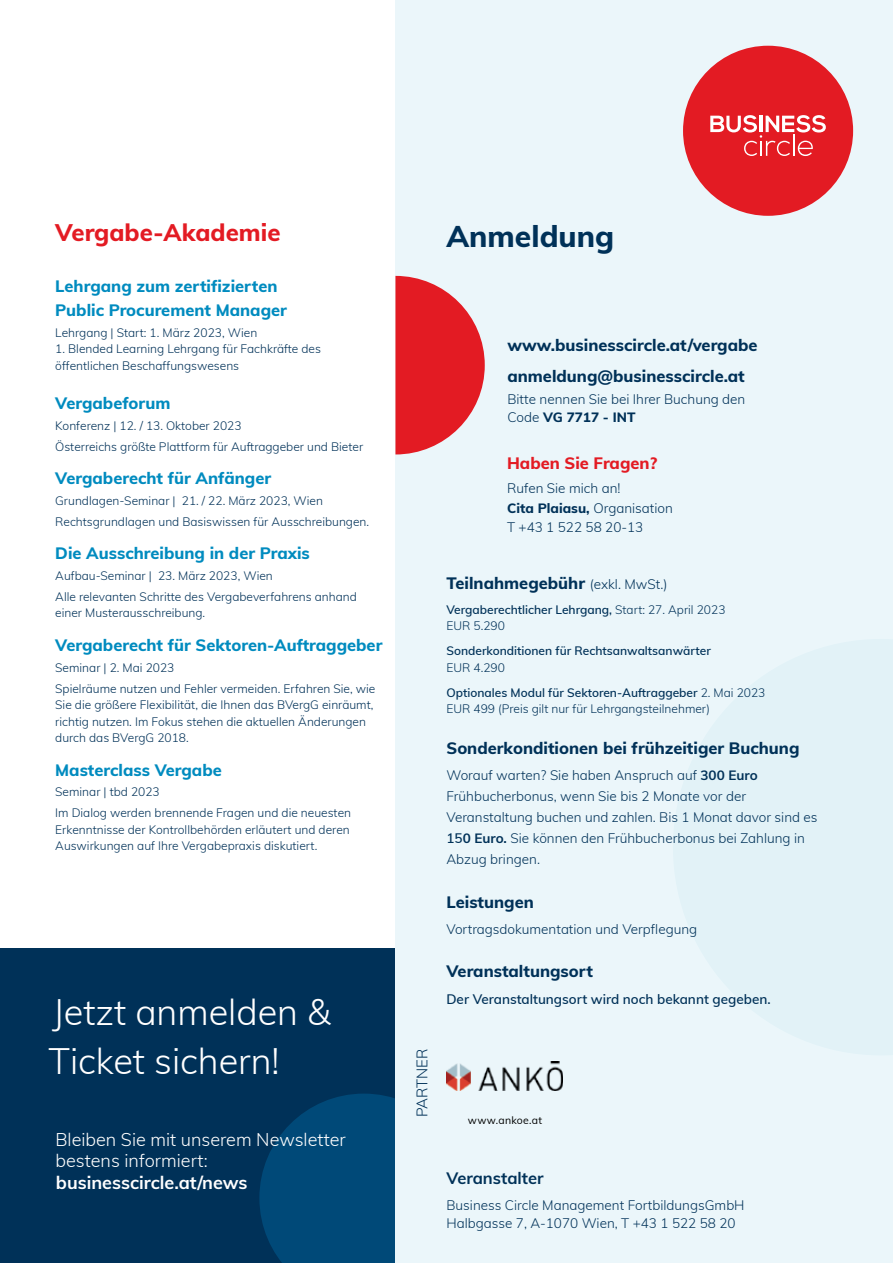
<style>
.page{position:relative;width:893px;height:1263px;background:#fff}
.page>*{position:absolute;margin:0;border:0;box-sizing:border-box;transform-origin:0 0}
.t1{font:300 36px/49.5px "Muli";color:#fff}
.t2{font:800 30px "Muli";color:#003158}
.t3{font:800 24px "Muli";color:#e31b23}
.t4{font:300 18px/21.6px "Muli";color:#fff}
.t5{font:700 18px "Muli";color:#fff}
.t6{font:800 16.5px/24px "Muli";color:#008bbf}
.t7{font:800 16.5px/30.5px "Muli";color:#003158}
.t8{font:800 16.5px "Muli";color:#e31b23}
.t9{font:700 16.5px "Muli";color:#003158}
.t10{font:300 15px "Muli";color:#003158}
.t11{font:300 13.5px/21px "Muli";color:#003158}
.t12{font:600 13.5px "Muli";color:#003158}
.t13{font:300 12px/20.7px "Muli";color:#003158}
.t14{font:600 12px/16.5px "Muli";color:#003158}
.t15{font:10.5px "Muli";letter-spacing:.025em;color:#000}
.s1{font-weight:800}
.s2{font-weight:300;font-size:13.5px}
.s3{font-weight:300}
.s4{font-weight:700}
.s5{font-weight:600}
</style>
<div class="page">
<div style="left:395px;top:0;width:498px;height:1263px;background:#ebf6fa"></div>
<svg style="left:395px;top:276px;width:90px;height:178px"></svg>
<div style="left:0;top:948px;width:394px;height:315px;background:#003158"></div>
<svg style="left:259px;top:1093px;width:135px;height:170px;background:#004573"></svg>
<div style="left:683px;top:46px;width:170px;height:170px;background:#e31b23;border-radius:50%"></div>
<svg style="left:710px;top:115px;width:116px;height:41px"></svg>
<img style="left:447px;top:1061px;width:116px;height:29px">
<h3 class="t3" style="left:55px;top:215px;width:227px">Vergabe-Akademie</h3>
<h3 class="t6" style="left:55px;top:273px;width:233px">Lehrgang zum zertifizierten<br>Public Procurement Manager</h3>
<p class="t13" style="left:55px;top:321px;width:203px">Lehrgang | Start: 1. März 2023, Wien</p>
<p class="t13" style="left:55px;top:340px;width:267px;line-height:16.5px">1. Blended Learning Lehrgang für Fachkräfte des öffentlichen Beschaffungswesens</p>
<h3 class="t6" style="left:55px;top:391px;width:117px">Vergabeforum</h3>
<p class="t13" style="left:55px;top:415px;width:309px">Konferenz | 12. / 13. Oktober 2023<br>Österreichs größte Plattform für Auftraggeber und Bieter</p>
<h3 class="t6" style="left:55px;top:466px;width:217px">Vergaberecht für Anfänger</h3>
<p class="t13" style="left:55px;top:490px;width:315px">Grundlagen-Seminar | 21. / 22. März 2023, Wien<br>Rechtsgrundlagen und Basiswissen für Ausschreibungen.</p>
<h3 class="t6" style="left:55px;top:541px;width:256px">Die Ausschreibung in der Praxis</h3>
<p class="t13" style="left:55px;top:565px;width:303px">Aufbau-Seminar | 23. März 2023, Wien<br>Alle relevanten Schritte des Vergabeverfahrens anhand</p>
<p class="t13" style="left:55px;top:602px;width:152px">einer Musterausschreibung.</p>
<h3 class="t6" style="left:55px;top:632px;width:329px">Vergaberecht für Sektoren-Auftraggeber</h3>
<p class="t13" style="left:55px;top:657px;width:322px">Seminar | 2. Mai 2023<br>Spielräume nutzen und Fehler vermeiden. Erfahren Sie, wie</p>
<p class="t13" style="left:55px;top:696px;width:320px;line-height:16.5px">Sie die größere Flexibilität, die I hnen das BVergG einräumt, richtig nutzen. I m Fokus stehen die aktuellen Änderungen durch das BVergG 2018.</p>
<h3 class="t6" style="left:55px;top:757px;width:168px">Masterclass Vergabe</h3>
<p class="t13" style="left:55px;top:781px;width:297px">Seminar | tbd 2023<br>I m Dialog werden brennende Fragen und die neuesten</p>
<p class="t13" style="left:55px;top:820px;width:296px;line-height:16.5px">Erkenntnisse der Kontrollbehörden erläutert und deren<br>Auswirkungen auf I hre Vergabepraxis diskutiert.</p>
<h1 class="t1" style="left:49px;top:985px;width:284px">Jetzt anmelden &amp;<br>Ticket sichern!</h1>
<h2 class="t2" style="left:446px;top:214px;width:169px">Anmeldung</h2>
<p class="t10" style="left:411px;top:1117px;width:69px;rotate:-90deg">Partner</p>
<h3 class="t7" style="left:507px;top:329px;width:252px">www.businesscircle.at/vergabe anmeldung@businesscircle.at</h3>
<p class="t11" style="left:507px;top:390px;width:239px;line-height:18px">Bitte nennen Sie bei I hrer Buchung den<br>Code <span class="s1">VG 7717 - INT</span></p>
<h3 class="t8" style="left:507px;top:451px;width:152px">Haben Sie Fragen?</h3>
<p class="t11" style="left:507px;top:478px;width:167px;line-height:19.5px">Rufen Sie mich an!<br><span class="s1">Cita Plaiasu,</span> Organisation<br>T +43 1 522 58 20-13</p>
<h3 class="t7" style="left:446px;top:567px;width:223px">Teilnahmegebühr <span class="s2">(exkl. MwSt.)</span></h3>
<p class="t14" style="left:446px;top:601px;width:281px">Vergaberechtlicher Lehrgang, <span class="s3">Start: 27. April 2023<br>EUR 5.290</span></p>
<p class="t14" style="left:446px;top:642px;width:266px">Sonderkonditionen für Rechtsanwaltsanwärter</p>
<p class="t14" style="left:446px;top:654px;width:320px;line-height:25px"><span class="s3">EUR 4.290<br></span>Optionales Modul für Sektoren-Auftraggeber <span class="s3">2. Mai 2023</span></p>
<p class="t13" style="left:446px;top:698px;width:265px">EUR 499 (Preis gilt nur für Lehrgangsteilnehmer)</p>
<h3 class="t7" style="left:446px;top:732px;width:355px">Sonderkonditionen bei frühzeitiger Buchung</h3>
<p class="t11" style="left:446px;top:764px;width:373px">Worauf warten? Sie haben Anspruch auf <span class="s4">300 Euro </span>Frühbucherbonus, wenn Sie bis 2 Monate vor der Veranstaltung buchen und zahlen. Bis 1 Monat davor sind es <span class="s5">15</span><span class="s4">0 Euro.</span> Sie können den Frühbucherbonus bei Zahlung in Abzug bringen.</p>
<h3 class="t7" style="left:446px;top:886px;width:89px">Leistungen</h3>
<p class="t11" style="left:446px;top:918px;width:252px">Vortragsdokumentation und Verpflegung</p>
<h3 class="t7" style="left:446px;top:955px;width:148px">Veranstaltungsort</h3>
<p class="t12" style="left:446px;top:989px;width:326px">Der Veranstaltungsort wird noch bekannt gegeben.</p>
<p class="t15" style="left:468px;top:1113px;width:76px">www.ankoe.at</p>
<h3 class="t4" style="left:55px;top:1127px;width:292px">Bleiben Sie mit unserem Newsletter bestens informiert:</h3>
<h3 class="t5" style="left:56px;top:1169px;width:193px">businesscircle.at/news</h3>
<h3 class="t9" style="left:446px;top:1166px;width:99px">Veranstalter</h3>
<p class="t11" style="left:446px;top:1196px;width:300px;line-height:18px">Business Circle Management FortbildungsGmbH<br>Halbgasse 7, A-1070 Wien, T +43 1 522 58 20</p>
</div>
